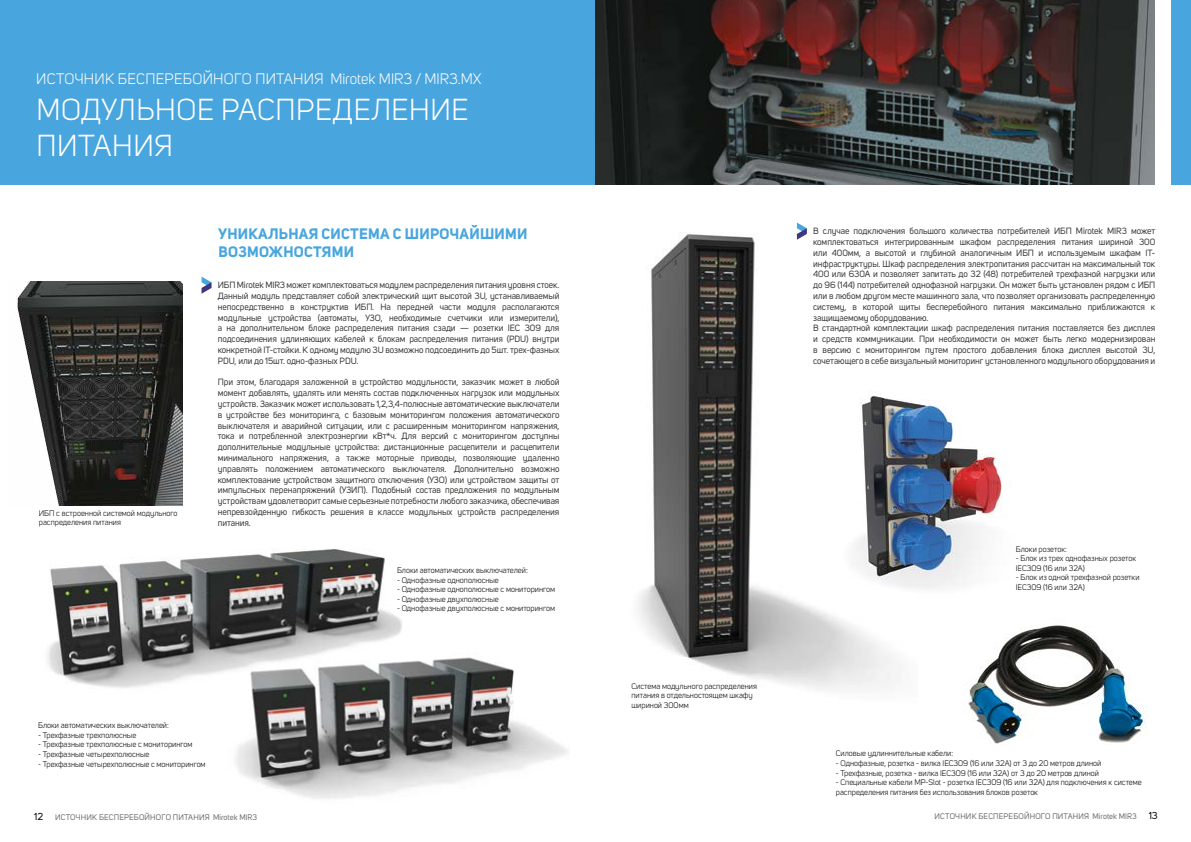
<style>
.page{position:relative;width:1191px;height:842px;background:#fff}
.page>*{position:absolute;margin:0;border:0;box-sizing:border-box;transform-origin:0 0}
.t1{font:30px/36px "Uni Sans";letter-spacing:.02em;color:#fff}
.t2{font:15px "Uni Sans";letter-spacing:.02em;color:#fff}
.t3{font:700 15px/18px "Uni Sans";letter-spacing:.02em;color:#48a5dd}
.t4{font:9px/10.8px "Uni Sans";letter-spacing:-.01em;color:#3c3c3b;text-align:justify}
.t5{font:8px/9.6px "Uni Sans";color:#000}
.t6{font:8px "Uni Sans";letter-spacing:.02em;color:#706f6f}
.s1{font-size:10px;color:#000}
</style>
<div class="page">
<div style="left:1171px;top:0;width:20px;height:184px;background:#48a5dd"></div>
<img style="left:638px;top:226px;width:262px;height:465px">
<svg style="left:201px;top:277px;width:10px;height:17px"></svg>
<img style="left:16px;top:281px;width:167px;height:225px">
<svg style="left:797px;top:223px;width:10px;height:17px"></svg>
<div style="left:0;top:0;width:595px;height:184px;background:#48a5dd"></div>
<img style="left:47px;top:549px;width:521px;height:250px">
<img style="left:595px;top:0;width:560px;height:184px">
<img style="left:968px;top:625px;width:179px;height:119px">
<img style="left:836px;top:375px;width:175px;height:224px">
<h2 class="t2" style="left:36px;top:70px;width:446px">ИСТОЧНИК БЕСПЕРЕБОЙНОГО ПИТАНИЯ Mirotek MIR3 / MIR3.MX</h2>
<h1 class="t1" style="left:36px;top:92px;width:434px">МОДУЛЬНОЕ РАСПРЕДЕЛЕНИЕ<br>ПИТАНИЯ</h1>
<p class="t5" style="left:39px;top:508px;width:140px">ИБП с встроенной системой модульного распределения питания</p>
<h2 class="t3" style="left:218px;top:225px;width:310px">УНИКАЛЬНАЯ СИСТЕМА С ШИРОЧАЙШИМИ<br>ВОЗМОЖНОСТЯМИ</h2>
<p class="t4" style="left:813px;top:226px;width:344px;text-align:left">В случае подключения большого количества потребителей ИБП Mirotek MIR3 может комплектоваться интегрированным шкафом распределения питания шириной 300 или 400мм, а высотой и глубиной аналогичным ИБП и используемым шкафам IT&shy;инфраструктуры. Шкаф распределения электропитания рассчитан на максимальный ток 400 или 630А и позволяет запитать до 32 (48) потребителей трехфазной нагрузки или до 96 (144) потребителей однофазной нагрузки. Он может быть установлен рядом с ИБП или в любом другом месте машинного зала, что позволяет организовать распределенную систему, в которой щиты бесперебойного питания максимально приближаются к защищаемому оборудованию.<br>В стандартной комплектации шкаф распределения питания поставляется без дисплея и средств коммуникации. При необходимости он может быть легко модернизирован в версию с мониторингом путем простого добавления блока дисплея высотой 3U, сочетающего в себе визуальный мониторинг установленного модульного оборудования и</p>
<p class="t4" style="left:218px;top:280px;width:343px">ИБП Mirotek MIR3 может комплектоваться модулем распределения питания уровня стоек.<br>Данный модуль представляет собой электрический щит высотой 3U, устанавливаемый непосредственно в конструктив ИБП. На передней части модуля располагаются модульные устройства (автоматы, УЗО, необходимые счетчики или измерители), а на дополнительном блоке распределения питания сзади — розетки IEC 309 для подсоединения удлиняющих кабелей к блокам распределения питания (PDU) внутри конкретной IT-стойки. К одному модулю 3U возможно подсоединить до 5шт. трех-фазных PDU, или до 15шт. одно-фазных PDU.</p>
<p class="t4" style="left:218px;top:377px;width:343px">При этом, благодаря заложенной в устройство модульности, заказчик может в любой момент добавлять, удалять или менять состав подключенных нагрузок или модульных устройств. Заказчик может использовать 1,2,3,4-полюсные автоматические выключатели в устройстве без мониторинга, с базовым мониторингом положения автоматического выключателя и аварийной ситуации, или с расширенным мониторингом напряжения, тока и потребленной электроэнергии кВт*ч. Для версий с мониторингом доступны дополнительные модульные устройства: дистанционные расцепители и расцепители минимального напряжения, а также моторные приводы, позволяющие удаленно управлять положением автоматического выключателя. Дополнительно возможно комплектование устройством защитного отключения (УЗО) или устройством защиты от импульсных перенапряжений (УЗИП). Подобный состав предложения по модульным устройствам удовлетворит самые серьезные потребности любого заказчика, обеспечивая непревзойденную гибкость решения в классе модульных устройств распределения питания.</p>
<p class="t5" style="left:397px;top:565px;width:132px">Блоки автоматических выключателей:</p>
<p class="t5" style="left:397px;top:575px;width:103px">- Однофазные однополюсные</p>
<p class="t5" style="left:397px;top:585px;width:160px">- Однофазные однополюсные с мониторингом</p>
<p class="t5" style="left:397px;top:594px;width:103px">- Однофазные двухполюсные</p>
<p class="t5" style="left:397px;top:604px;width:160px">- Однофазные двухполюсные с мониторингом</p>
<p class="t5" style="left:1015px;top:544px;width:53px">Блоки розеток:</p>
<p class="t5" style="left:1015px;top:554px;width:122px">- Блок из трех однофазных розеток<br>IEC309 (16 или 32А)</p>
<p class="t5" style="left:1015px;top:573px;width:125px">- Блок из одной трехфазной розетки<br>IEC309 (16 или 32А)</p>
<p class="t5" style="left:38px;top:721px;width:132px">Блоки автоматических выключателей:</p>
<p class="t5" style="left:38px;top:730px;width:100px">- Трехфазные трехполюсные</p>
<p class="t5" style="left:38px;top:740px;width:156px">- Трехфазные трехполюсные с мониторингом</p>
<p class="t5" style="left:38px;top:749px;width:113px">- Трехфазные четырехполюсные</p>
<p class="t5" style="left:38px;top:759px;width:169px">- Трехфазные четырехполюсные с мониторингом</p>
<p class="t5" style="left:631px;top:681px;width:127px">Система модульного распределения питания в отдельностоящем шкафу шириной 300мм</p>
<p class="t5" style="left:836px;top:749px;width:119px">Силовые удлиннительные кабели:</p>
<p class="t5" style="left:836px;top:758px;width:267px">- Однофазные, розетка - вилка IEC309 (16 или 32А) от 3 до 20 метров длиной</p>
<p class="t5" style="left:836px;top:768px;width:265px">- Трехфазные, розетка - вилка IEC309 (16 или 32А) от 3 до 20 метров длиной</p>
<p class="t5" style="left:836px;top:778px;width:307px">- Специальные кабели MP-Slot - розетка IEC309 (16 или 32А) для подключения к системе распределения питания без использования блоков розеток</p>
<p class="t6" style="left:34px;top:812px;width:224px"><span class="s1">12</span> ИСТОЧНИК БЕСПЕРЕБОЙНОГО ПИТАНИЯ Mirotek MIR3</p>
<p class="t6" style="left:934px;top:812px;width:225px">ИСТОЧНИК БЕСПЕРЕБОЙНОГО ПИТАНИЯ Mirotek MIR3 <span class="s1">13</span></p>
</div>
